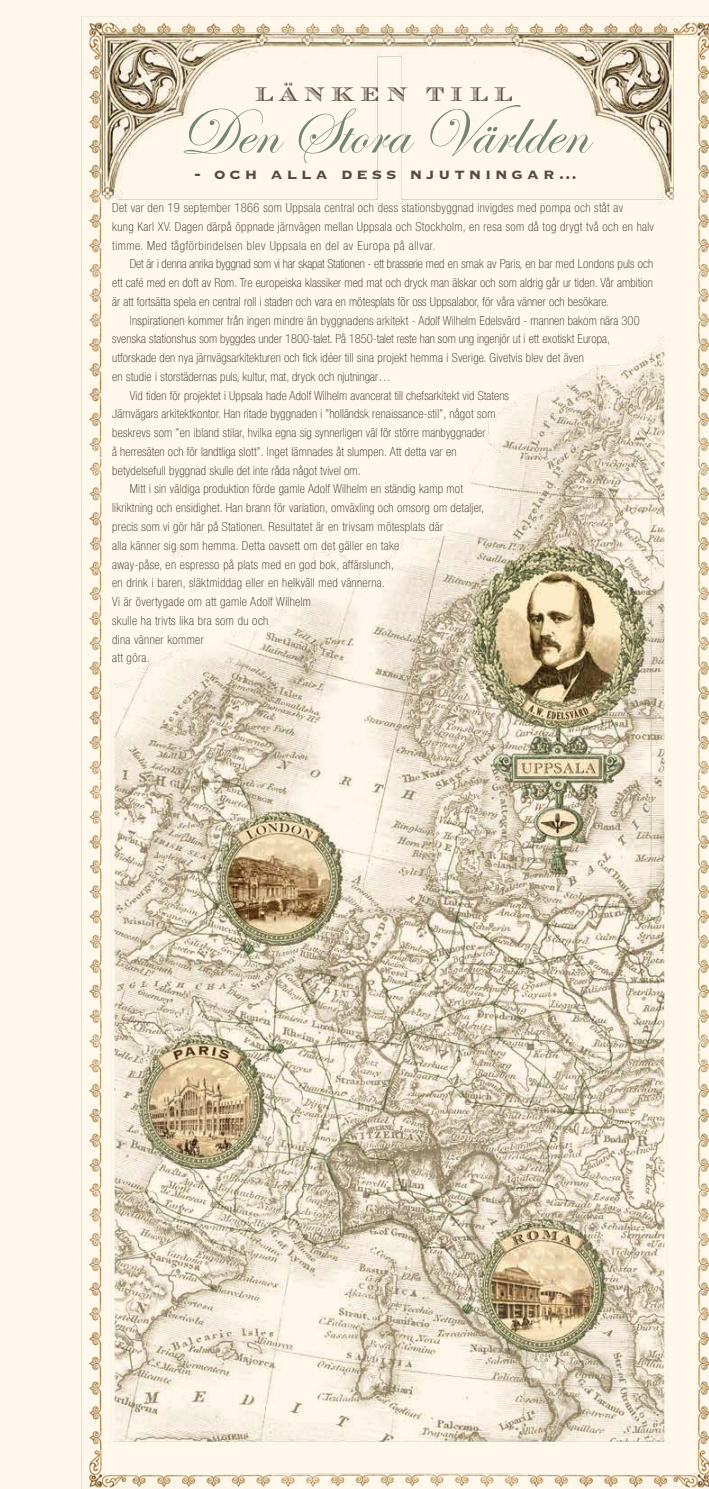
<style>
.page{position:relative;width:709px;height:1489px;background:#fff}
.page>*{position:absolute;margin:0;border:0;box-sizing:border-box;transform-origin:0 0}
.t1{font:66.5px "Edwardian Script ITC";color:#738671}
.t2{font:21.5px "Chevalier AT";letter-spacing:.2em;color:#5b4939}
.t3{font:18.88px "Copperplate Gothic Std 33 BC";letter-spacing:.2em;color:#5b4939}
.t4{font:100 condensed 12.5px/18.8px "Helvetica Neue LT Std";letter-spacing:.02em;color:#372817}
.t5{font:100 condensed 12.5px "Helvetica Neue LT Std";color:#372817}
</style>
<div class="page">
<div style="left:0;top:0;width:709px;height:1488px;background:#fff8eb"></div>
<img style="left:81px;top:16px;width:628px;height:1472px">
<img style="left:96px;top:27px;width:577px;height:1429px">
<h2 class="t2" style="left:254px;top:80px;width:261px">LÄNKEN TILL</h2>
<h1 class="t1" style="left:179px;top:95px;width:409px">Den Stora Världen</h1>
<h3 class="t3" style="left:195px;top:164px;width:384px">- och alla dess njutningar…</h3>
<p class="t4" style="left:112px;top:198px;width:543px">Det var den 19 september 1866 som Uppsala central och dess stationsbyggnad invigdes med pompa och ståt av<br>kung Karl XV. Dagen därpå öppnade järnvägen mellan Uppsala och Stockholm, en resa som då tog drygt två och en halv timme. Med tågförbindelsen blev Uppsala en del av Europa på allvar.</p>
<p class="t4" style="left:112px;top:254px;width:542px;text-align:justify;text-indent:18px">Det är i denna anrika byggnad som vi har skapat Stationen - ett brasserie med en smak av Paris, en bar med Londons puls och ett café med en doft av Rom. Tre europeiska klassiker med mat och dryck man älskar och som aldrig går ur tiden. Vår ambition är att fortsätta spela en central roll i staden och vara en mötesplats för oss Uppsalabor, för våra vänner och besökare.</p>
<p class="t4" style="left:130px;top:311px;width:511px">Inspirationen kommer från ingen mindre än byggnadens arkitekt - Adolf Wilhelm Edelsvärd - mannen bakom nära 300</p>
<p class="t5" style="left:112px;top:332px;width:499px">svenska stationshus som byggdes under 1800-talet. På 1850-talet reste han som ung ingenjör ut i ett exotiskt Europa,</p>
<p class="t4" style="left:112px;top:348px;width:473px">utforskade den nya järnvägsarkitekturen och fick idéer till sina projekt hemma i Sverige. Givetvis blev det även</p>
<p class="t4" style="left:112px;top:367px;width:280px">en studie i storstädernas puls, kultur, mat, dryck och njutningar…</p>
<p class="t4" style="left:130px;top:386px;width:380px">Vid tiden för projektet i Uppsala hade Adolf Wilhelm avancerat till chefsarkitekt vid Statens</p>
<p class="t4" style="left:112px;top:404px;width:385px">Järnvägars arkitektkontor. Han ritade byggnaden i ”holländsk renaissance-stil”, något som</p>
<p class="t4" style="left:112px;top:423px;width:375px">beskrevs som ”en ibland stilar, hvilka egna sig synnerligen väl för större manbyggnader</p>
<p class="t4" style="left:112px;top:442px;width:346px">å herresäten och för landtliga slott”. Inget lämnades åt slumpen. Att detta var en</p>
<p class="t4" style="left:112px;top:461px;width:250px">betydelsefull byggnad skulle det inte råda något tvivel om.</p>
<p class="t4" style="left:130px;top:479px;width:334px">Mitt i sin väldiga produktion förde gamle Adolf Wilhelm en ständig kamp mot</p>
<p class="t4" style="left:112px;top:498px;width:373px">likriktning och ensidighet. Han brann för variation, omväxling och omsorg om detaljer,</p>
<p class="t4" style="left:112px;top:517px;width:332px">precis som vi gör här på Stationen. Resultatet är en trivsam mötesplats där</p>
<p class="t4" style="left:112px;top:536px;width:289px">alla känner sig som hemma. Detta oavsett om det gäller en take</p>
<p class="t4" style="left:112px;top:554px;width:283px">away-påse, en espresso på plats med en god bok, affärslunch,</p>
<p class="t4" style="left:112px;top:573px;width:274px">en drink i baren, släktmiddag eller en helkväll med vännerna.</p>
<p class="t4" style="left:112px;top:592px;width:200px">Vi är övertygade om att gamle Adolf Wilhelm</p>
<p class="t4" style="left:112px;top:611px;width:158px">skulle ha trivts lika bra som du och</p>
<p class="t4" style="left:112px;top:629px;width:93px">dina vänner kommer</p>
<p class="t4" style="left:112px;top:648px;width:39px">att göra.</p>
</div>
